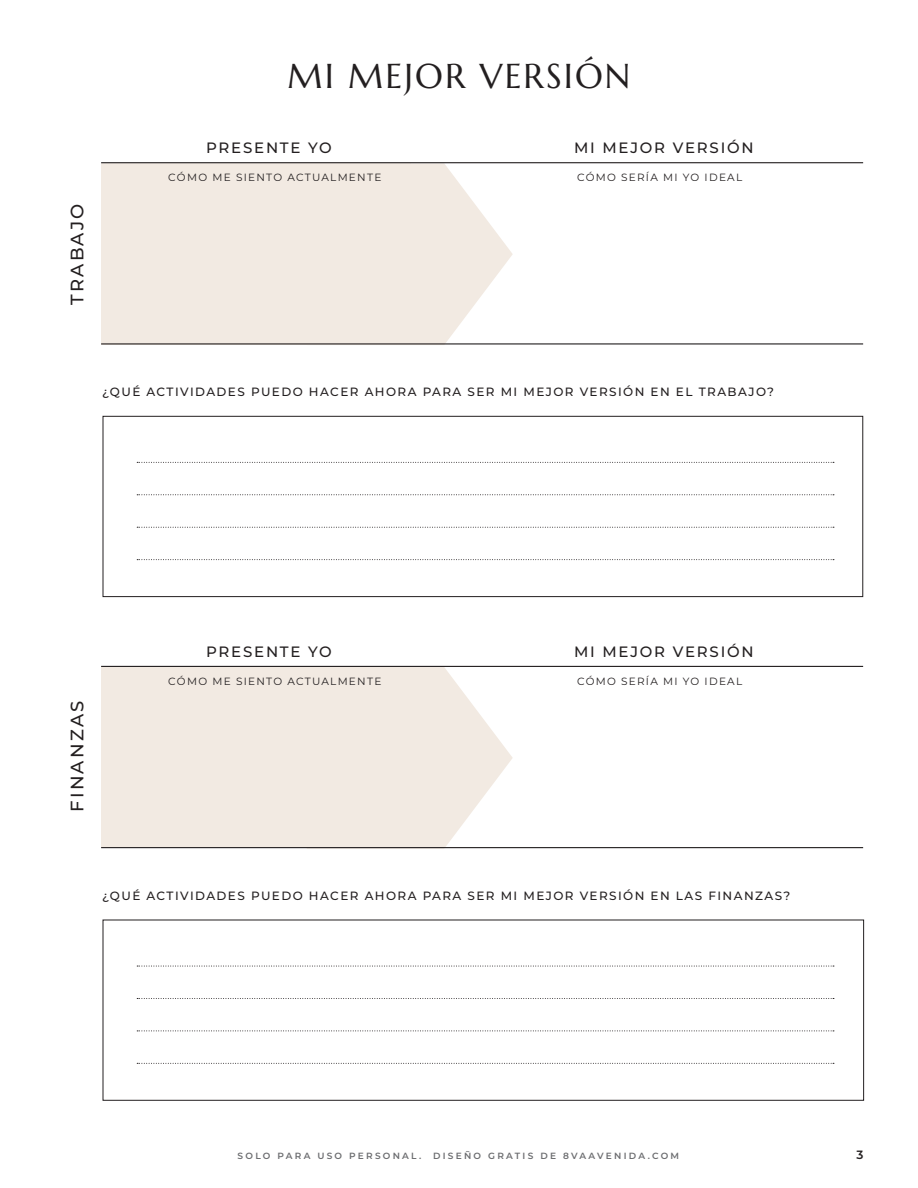
<style>
.page{position:relative;width:918px;height:1188px;background:#fff}
.page>*{position:absolute;margin:0;border:0;box-sizing:border-box;transform-origin:0 0}
.t1{font:34.5px "Marcellus";letter-spacing:.06em;color:#231f20}
.t2{font:500 18px "Montserrat";letter-spacing:.12em;color:#231f20}
.t3{font:500 15px "Montserrat";letter-spacing:.12em;color:#231f20}
.t4{font:500 12px "Montserrat";letter-spacing:.12em;color:#231f20}
.t5{font:600 12px "Montserrat";color:#231f20}
.t6{font:10.5px "Montserrat";letter-spacing:.12em;color:#231f20}
.t7{font:600 9px "Montserrat";letter-spacing:.25em;color:#6c6d70}
</style>
<div class="page">
<div style="left:101px;top:163px;width:309px;height:182px;background:#f2eae2"></div>
<svg style="left:238px;top:163px;width:275px;height:180px"></svg>
<hr style="left:101px;top:162px;width:762px;height:1px;background:#231f20">
<hr style="left:101px;top:343px;width:762px;height:2px;background:#231f20">
<svg style="left:137px;top:462px;width:697px;height:1px"></svg>
<svg style="left:137px;top:494px;width:697px;height:1px"></svg>
<svg style="left:137px;top:527px;width:697px;height:1px"></svg>
<svg style="left:137px;top:559px;width:697px;height:1px"></svg>
<div style="left:103px;top:416px;width:760px;height:181px;border:1px solid #231f20"></div>
<div style="left:101px;top:666px;width:309px;height:182px;background:#f2eae2"></div>
<svg style="left:238px;top:667px;width:275px;height:182px"></svg>
<hr style="left:101px;top:666px;width:762px;height:1px;background:#231f20">
<hr style="left:101px;top:847px;width:762px;height:1px;background:#231f20">
<svg style="left:137px;top:966px;width:697px;height:1px"></svg>
<svg style="left:137px;top:998px;width:697px;height:1px"></svg>
<svg style="left:137px;top:1031px;width:697px;height:1px"></svg>
<svg style="left:137px;top:1063px;width:697px;height:1px"></svg>
<div style="left:103px;top:920px;width:761px;height:181px;border:1px solid #231f20"></div>
<p class="t2" style="left:65px;top:305px;width:103px;rotate:-90deg">TRABAJO</p>
<p class="t1" style="left:288px;top:54px;width:344px">MI MEJOR VERSIÓN</p>
<p class="t3" style="left:206px;top:137px;width:127px">PRESENTE YO</p>
<p class="t3" style="left:574px;top:137px;width:181px">MI MEJOR VERSIÓN</p>
<p class="t6" style="left:168px;top:170px;width:215px">CÓMO ME SIENTO ACTUALMENTE</p>
<p class="t6" style="left:577px;top:170px;width:167px">CÓMO SERÍA MI YO IDEAL</p>
<p class="t4" style="left:102px;top:383px;width:673px">¿QUÉ ACTIVIDADES PUEDO HACER AHORA PARA SER MI MEJOR VERSIÓN EN EL TRABAJO?</p>
<p class="t2" style="left:65px;top:812px;width:112px;rotate:-90deg">FINANZAS</p>
<p class="t3" style="left:206px;top:641px;width:127px">PRESENTE YO</p>
<p class="t3" style="left:574px;top:641px;width:181px">MI MEJOR VERSIÓN</p>
<p class="t6" style="left:168px;top:674px;width:215px">CÓMO ME SIENTO ACTUALMENTE</p>
<p class="t6" style="left:577px;top:674px;width:167px">CÓMO SERÍA MI YO IDEAL</p>
<p class="t4" style="left:102px;top:887px;width:690px">¿QUÉ ACTIVIDADES PUEDO HACER AHORA PARA SER MI MEJOR VERSIÓN EN LAS FINANZAS?</p>
<p class="t7" style="left:238px;top:1149px;width:185px">SOLO PARA USO PERSONAL.</p>
<p class="t7" style="left:433px;top:1149px;width:248px">DISEÑO GRATIS DE 8VAAVENIDA.COM</p>
<p class="t5" style="left:856px;top:1146px;width:8px">3</p>
</div>
